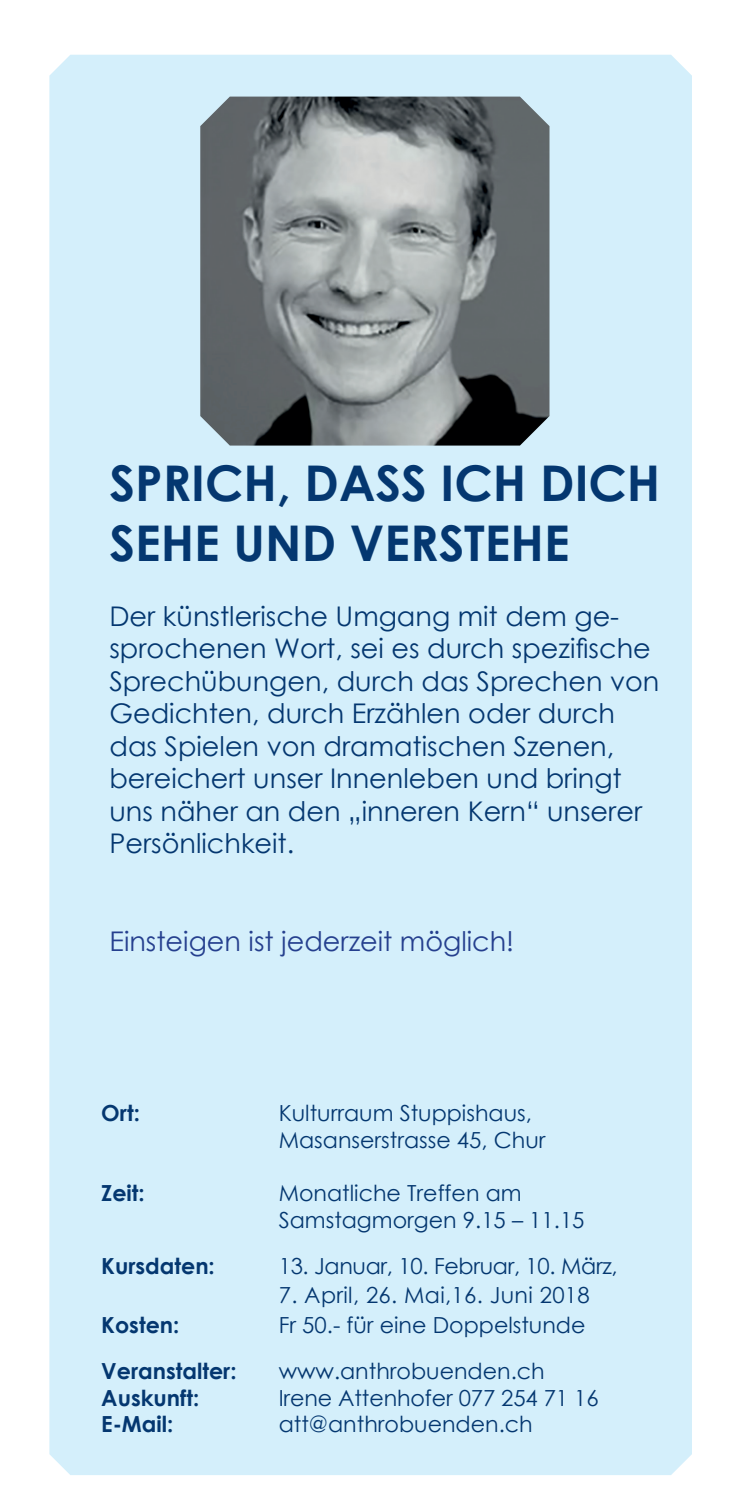
<style>
.page{position:relative;width:745px;height:1489px;background:#fff}
.page>*{position:absolute;margin:0;border:0;box-sizing:border-box;transform-origin:0 0}
.t1{font:700 49.25px/59px "Century Gothic";color:#043770}
.t2{font:27px/32.5px "Century Gothic";color:#043770}
.t3{font:27px "Century Gothic";color:#253f8e}
.t4{font:22.25px/26.5px "Century Gothic";color:#043770}
.t5{font:700 22.25px "Century Gothic";color:#043770}
</style>
<div class="page">
<div style="left:49px;top:55px;width:642px;height:1419px;background:#d4effb"></div>
<img style="left:200px;top:97px;width:349px;height:348px">
<p class="t1" style="left:109px;top:452px;width:552px">SPRICH, DASS ICH DICH<br>SEHE UND VERSTEHE</p>
<p class="t2" style="left:109px;top:599px;width:551px">Der künstlerische Umgang mit dem ge&shy;sprochenen Wort, sei es durch spezifische Sprechübungen, durch das Sprechen von Gedichten, durch Erzählen oder durch das Spielen von dramatischen Szenen, bereichert unser Innenleben und bringt uns näher an den „inneren Kern“ unserer Persönlichkeit.</p>
<p class="t3" style="left:109px;top:921px;width:406px">Einsteigen ist jederzeit möglich!</p>
<p class="t5" style="left:101px;top:1096px;width:40px">Ort:</p>
<p class="t4" style="left:278px;top:1099px;width:268px">Kulturraum Stuppishaus,<br>Masanserstrasse 45, Chur</p>
<p class="t5" style="left:101px;top:1175px;width:45px">Zeit:</p>
<p class="t4" style="left:278px;top:1179px;width:307px">Monatliche Treffen am<br>Samstagmorgen 9.15 – 11.15</p>
<p class="t5" style="left:101px;top:1248px;width:115px">Kursdaten:</p>
<p class="t4" style="left:278px;top:1252px;width:340px">13. Januar, 10. Februar, 10. März,</p>
<p class="t4" style="left:278px;top:1281px;width:312px">7. April, 26. Mai,16. Juni 2018</p>
<p class="t5" style="left:101px;top:1307px;width:79px">Kosten:</p>
<p class="t4" style="left:278px;top:1311px;width:308px">Fr 50.- für eine Doppelstunde</p>
<p class="t5" style="left:101px;top:1354px;width:137px">Veranstalter:</p>
<p class="t4" style="left:278px;top:1357px;width:267px">www.anthrobuenden.ch</p>
<p class="t5" style="left:101px;top:1380px;width:99px">Auskunft:</p>
<p class="t4" style="left:278px;top:1383px;width:321px">Irene Attenhofer 077 254 71 16</p>
<p class="t5" style="left:101px;top:1407px;width:73px">E-Mail:</p>
<p class="t4" style="left:278px;top:1410px;width:255px">att@anthrobuenden.ch</p>
</div>
